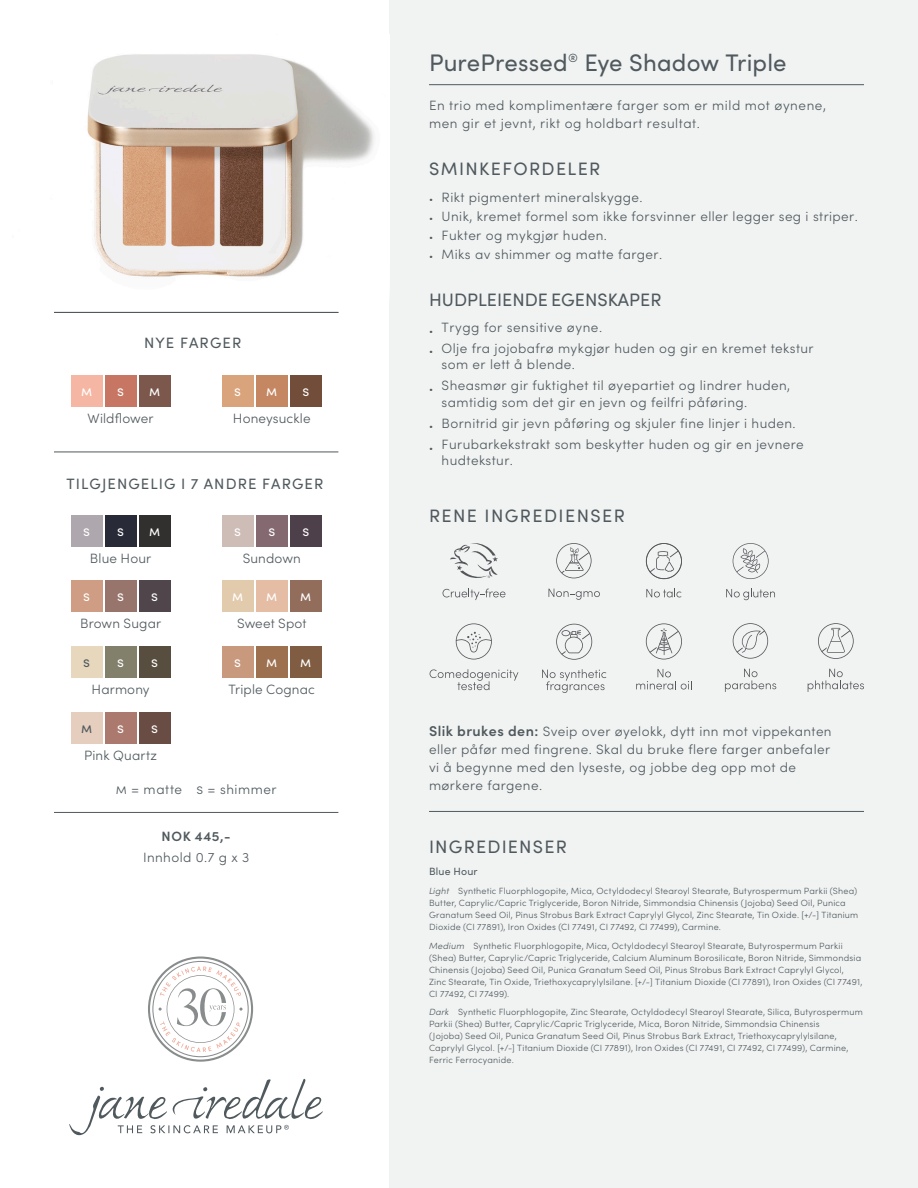
<style>
.page{position:relative;width:918px;height:1188px;background:#fff}
.page>*{position:absolute;margin:0;border:0;box-sizing:border-box;transform-origin:0 0}
.t1{font:24px "Sofia Pro";letter-spacing:.005em;color:#50595d}
.t2{font:18px "Sofia Pro";letter-spacing:.065em;color:#50595d}
.t3{font:18px "Sofia Pro";color:#50595d}
.t4{font:15px "Sofia Pro";letter-spacing:.075em;color:#50595d}
.t5{font:300 13.5px/16.2px "Sofia Pro";letter-spacing:.03em;color:#50595d}
.t6{font:300 13.5px "Sofia Pro";letter-spacing:.01em;color:#50595d}
.t7{font:13.5px "Sofia Pro";color:#fff}
.t8{font:300 13.5px "Sofia Pro";color:#50595d}
.t9{font:13.5px "Sofia Pro";color:#50595d}
.t10{font:10.5px "Sofia Pro";letter-spacing:.02em;color:#50595d}
.t11{font:300 9px/12px "Sofia Pro";letter-spacing:.025em;color:#50595d}
.s1{font-weight:600}
.s2{font-size:9px}
.s3{font-weight:600;font-size:14.25px}
.s4{font-style:italic}
</style>
<div class="page">
<div style="left:390px;top:0;width:528px;height:1188px;background:#f1f3f3"></div>
<svg style="left:69px;top:1078px;width:254px;height:58px"></svg>
<hr style="left:429px;top:84px;width:435px;height:1px;background:#50595d">
<hr style="left:429px;top:811px;width:435px;height:1px;background:#50595d">
<img style="left:87px;top:54px;width:303px;height:247px">
<div style="left:71px;top:515px;width:31px;height:31px;background:#aea7ad"></div>
<div style="left:105px;top:515px;width:31px;height:31px;background:#282a38"></div>
<div style="left:139px;top:515px;width:31px;height:31px;background:#31302e"></div>
<div style="left:71px;top:581px;width:31px;height:31px;background:#ce9d83"></div>
<div style="left:105px;top:581px;width:31px;height:31px;background:#98756c"></div>
<div style="left:139px;top:581px;width:31px;height:31px;background:#4f454a"></div>
<div style="left:222px;top:515px;width:31px;height:31px;background:#cebcb7"></div>
<div style="left:256px;top:515px;width:31px;height:31px;background:#846971"></div>
<div style="left:290px;top:515px;width:31px;height:31px;background:#4e404a"></div>
<div style="left:222px;top:581px;width:31px;height:31px;background:#e2caac"></div>
<div style="left:256px;top:581px;width:31px;height:31px;background:#e5bca4"></div>
<div style="left:290px;top:581px;width:31px;height:31px;background:#926d5c"></div>
<div style="left:71px;top:647px;width:31px;height:31px;background:#e6d7bd"></div>
<div style="left:105px;top:647px;width:31px;height:31px;background:#827f6b"></div>
<div style="left:139px;top:647px;width:31px;height:31px;background:#584e3f"></div>
<div style="left:222px;top:647px;width:31px;height:31px;background:#c8997d"></div>
<div style="left:256px;top:647px;width:31px;height:31px;background:#9d7050"></div>
<div style="left:290px;top:647px;width:31px;height:31px;background:#805c42"></div>
<div style="left:71px;top:712px;width:31px;height:31px;background:#e6cebf"></div>
<div style="left:105px;top:712px;width:31px;height:31px;background:#ab796d"></div>
<div style="left:139px;top:712px;width:31px;height:31px;background:#694d44"></div>
<hr style="left:54px;top:812px;width:284px;height:1px;background:#50595d">
<hr style="left:54px;top:452px;width:284px;height:1px;background:#50595d">
<div style="left:71px;top:376px;width:31px;height:31px;background:#f5b7a3"></div>
<div style="left:105px;top:376px;width:31px;height:31px;background:#c67662"></div>
<div style="left:139px;top:376px;width:31px;height:31px;background:#7c574c"></div>
<div style="left:222px;top:376px;width:31px;height:31px;background:#d9a37b"></div>
<div style="left:256px;top:376px;width:31px;height:31px;background:#c58662"></div>
<div style="left:290px;top:376px;width:31px;height:31px;background:#724d3a"></div>
<hr style="left:54px;top:312px;width:284px;height:1px;background:#50595d">
<svg style="left:450px;top:543px;width:48px;height:35px"></svg>
<svg style="left:443px;top:589px;width:62px;height:11px"></svg>
<svg style="left:430px;top:669px;width:88px;height:21px"></svg>
<svg style="left:456px;top:623px;width:36px;height:37px"></svg>
<svg style="left:556px;top:624px;width:36px;height:36px"></svg>
<svg style="left:542px;top:669px;width:64px;height:24px"></svg>
<svg style="left:725px;top:669px;width:51px;height:23px"></svg>
<svg style="left:733px;top:623px;width:35px;height:36px"></svg>
<svg style="left:808px;top:669px;width:56px;height:23px"></svg>
<svg style="left:818px;top:623px;width:36px;height:36px"></svg>
<svg style="left:556px;top:543px;width:36px;height:35px"></svg>
<svg style="left:549px;top:589px;width:51px;height:11px"></svg>
<svg style="left:646px;top:543px;width:36px;height:36px"></svg>
<svg style="left:646px;top:589px;width:35px;height:8px"></svg>
<svg style="left:726px;top:589px;width:49px;height:11px"></svg>
<svg style="left:733px;top:543px;width:36px;height:36px"></svg>
<svg style="left:646px;top:623px;width:36px;height:37px"></svg>
<svg style="left:636px;top:669px;width:56px;height:21px"></svg>
<svg style="left:148px;top:957px;width:105px;height:105px"></svg>
<p class="t4" style="left:144px;top:332px;width:99px">NYE FARGER</p>
<p class="t7" style="left:81px;top:382px;width:13px">m</p>
<p class="t7" style="left:117px;top:382px;width:8px">s</p>
<p class="t7" style="left:149px;top:382px;width:13px">m</p>
<p class="t7" style="left:234px;top:382px;width:8px">s</p>
<p class="t7" style="left:266px;top:382px;width:13px">m</p>
<p class="t7" style="left:302px;top:382px;width:8px">s</p>
<p class="t6" style="left:233px;top:409px;width:79px">Honeysuckle</p>
<p class="t6" style="left:88px;top:409px;width:67px">Wildflower</p>
<p class="t4" style="left:67px;top:473px;width:258px">TILGJENGELIG I 7 ANDRE FARGER</p>
<p class="t7" style="left:83px;top:521px;width:8px">s</p>
<p class="t7" style="left:117px;top:521px;width:8px">s</p>
<p class="t7" style="left:149px;top:521px;width:13px">m</p>
<p class="t7" style="left:234px;top:521px;width:8px">s</p>
<p class="t7" style="left:268px;top:521px;width:8px">s</p>
<p class="t7" style="left:302px;top:521px;width:8px">s</p>
<p class="t6" style="left:90px;top:548px;width:63px">Blue Hour</p>
<p class="t6" style="left:243px;top:548px;width:60px">Sundown</p>
<p class="t7" style="left:83px;top:587px;width:8px">s</p>
<p class="t7" style="left:117px;top:587px;width:8px">s</p>
<p class="t7" style="left:151px;top:587px;width:8px">s</p>
<p class="t7" style="left:232px;top:587px;width:13px">m</p>
<p class="t7" style="left:266px;top:587px;width:13px">m</p>
<p class="t7" style="left:300px;top:587px;width:13px">m</p>
<p class="t6" style="left:80px;top:614px;width:83px">Brown Sugar</p>
<p class="t8" style="left:237px;top:614px;width:71px">Sweet Spot</p>
<p class="t9" style="left:83px;top:652px;width:8px">s</p>
<p class="t7" style="left:117px;top:652px;width:8px">s</p>
<p class="t7" style="left:151px;top:652px;width:8px">s</p>
<p class="t7" style="left:234px;top:652px;width:8px">s</p>
<p class="t7" style="left:266px;top:652px;width:13px">m</p>
<p class="t7" style="left:300px;top:652px;width:13px">m</p>
<p class="t5" style="left:92px;top:681px;width:60px">Harmony</p>
<p class="t6" style="left:229px;top:680px;width:88px">Triple Cognac</p>
<p class="t9" style="left:81px;top:718px;width:13px">m</p>
<p class="t7" style="left:117px;top:718px;width:8px">s</p>
<p class="t7" style="left:151px;top:718px;width:8px">s</p>
<p class="t6" style="left:84px;top:745px;width:74px">Pink Quartz</p>
<p class="t5" style="left:116px;top:781px;width:162px">m = matte s = shimmer</p>
<p class="t5" style="left:143px;top:825px;width:108px;line-height:21px;text-align:center"><span class="s1">NOK 445,-<br></span>Innhold 0.7 g x 3</p>
<p class="t1" style="left:429px;top:45px;width:359px">PurePressed<sup>®</sup> Eye Shadow Triple</p>
<p class="t5" style="left:429px;top:96px;width:399px;line-height:18px">En trio med komplimentære farger som er mild mot øynene, men gir et jevnt, rikt og holdbart resultat.</p>
<p class="t2" style="left:429px;top:155px;width:173px">SMINKEFORDELER</p>
<p class="t5" style="left:429px;top:189px;width:215px"><span class="s2">•</span> Rikt pigmentert mineralskygge.</p>
<p class="t5" style="left:429px;top:208px;width:430px"><span class="s2">•</span> Unik, kremet formel som ikke forsvinner eller legger seg i striper.</p>
<p class="t5" style="left:429px;top:227px;width:180px"><span class="s2">•</span> Fukter og mykgjør huden.</p>
<p class="t5" style="left:429px;top:246px;width:235px"><span class="s2">•</span> Miks av shimmer og matte farger.</p>
<p class="t3" style="left:429px;top:287px;width:234px">HUDPLEIENDE EGENSKAPER</p>
<p class="t5" style="left:429px;top:319px;width:175px"><sub>•</sub> Trygg for sensitive øyne.</p>
<p class="t5" style="left:442px;top:339px;width:373px;text-indent:-13px"><sub>•</sub> Olje fra jojobafrø mykgjør huden og gir en kremet tekstur som er lett å blende.</p>
<p class="t5" style="left:442px;top:377px;width:350px;text-indent:-13px"><sub>•</sub> Sheasmør gir fuktighet til øyepartiet og lindrer huden, samtidig som det gir en jevn og feilfri påføring.</p>
<p class="t5" style="left:429px;top:414px;width:368px"><sub>•</sub> Bornitrid gir jevn påføring og skjuler fine linjer i huden.</p>
<p class="t5" style="left:442px;top:436px;width:364px;text-indent:-13px"><sub>•</sub> Furubarkekstrakt som beskytter huden og gir en jevnere hudtekstur.</p>
<p class="t2" style="left:429px;top:503px;width:197px">RENE INGREDIENSER</p>
<p class="t5" style="left:429px;top:722px;width:404px;line-height:17.9px"><span class="s3">Slik brukes den:</span> Sveip over øyelokk, dytt inn mot vippekanten eller påfør med fingrene. Skal du bruke flere farger anbefaler vi å begynne med den lyseste, og jobbe deg opp mot de mørkere fargene.</p>
<p class="t2" style="left:429px;top:834px;width:139px">INGREDIENSER</p>
<p class="t10" style="left:429px;top:864px;width:50px">Blue Hour</p>
<p class="t11" style="left:429px;top:884px;width:431px"><span class="s4">Light</span> Synthetic Fluorphlogopite, Mica, Octyldodecyl Stearoyl Stearate, Butyrospermum Parkii (Shea)<br>Butter, Caprylic/Capric Triglyceride, Boron Nitride, Simmondsia Chinensis (Jojoba) Seed Oil, Punica Granatum Seed Oil, Pinus Strobus Bark Extract Caprylyl Glycol, Zinc Stearate, Tin Oxide. [+/-] Titanium Dioxide (CI 77891), Iron Oxides (CI 77491, CI 77492, CI 77499), Carmine.</p>
<p class="t11" style="left:429px;top:939px;width:435px"><span class="s4">Medium</span> Synthetic Fluorphlogopite, Mica, Octyldodecyl Stearoyl Stearate, Butyrospermum Parkii (Shea) Butter, Caprylic/Capric Triglyceride, Calcium Aluminum Borosilicate, Boron Nitride, Simmondsia Chinensis (Jojoba) Seed Oil, Punica Granatum Seed Oil, Pinus Strobus Bark Extract Caprylyl Glycol, Zinc Stearate, Tin Oxide, Triethoxycaprylylsilane. [+/-] Titanium Dioxide (CI 77891), Iron Oxides (CI 77491, CI 77492, CI 77499).</p>
<p class="t11" style="left:429px;top:1006px;width:435px"><span class="s4">Dark</span> Synthetic Fluorphlogopite, Zinc Stearate, Octyldodecyl Stearoyl Stearate, Silica, Butyrospermum Parkii (Shea) Butter, Caprylic/Capric Triglyceride, Mica, Boron Nitride, Simmondsia Chinensis<br>(Jojoba) Seed Oil, Punica Granatum Seed Oil, Pinus Strobus Bark Extract, Triethoxycaprylylsilane, Caprylyl Glycol. [+/-] Titanium Dioxide (CI 77891), Iron Oxides (CI 77491, CI 77492, CI 77499), Carmine, Ferric Ferrocyanide.</p>
</div>
